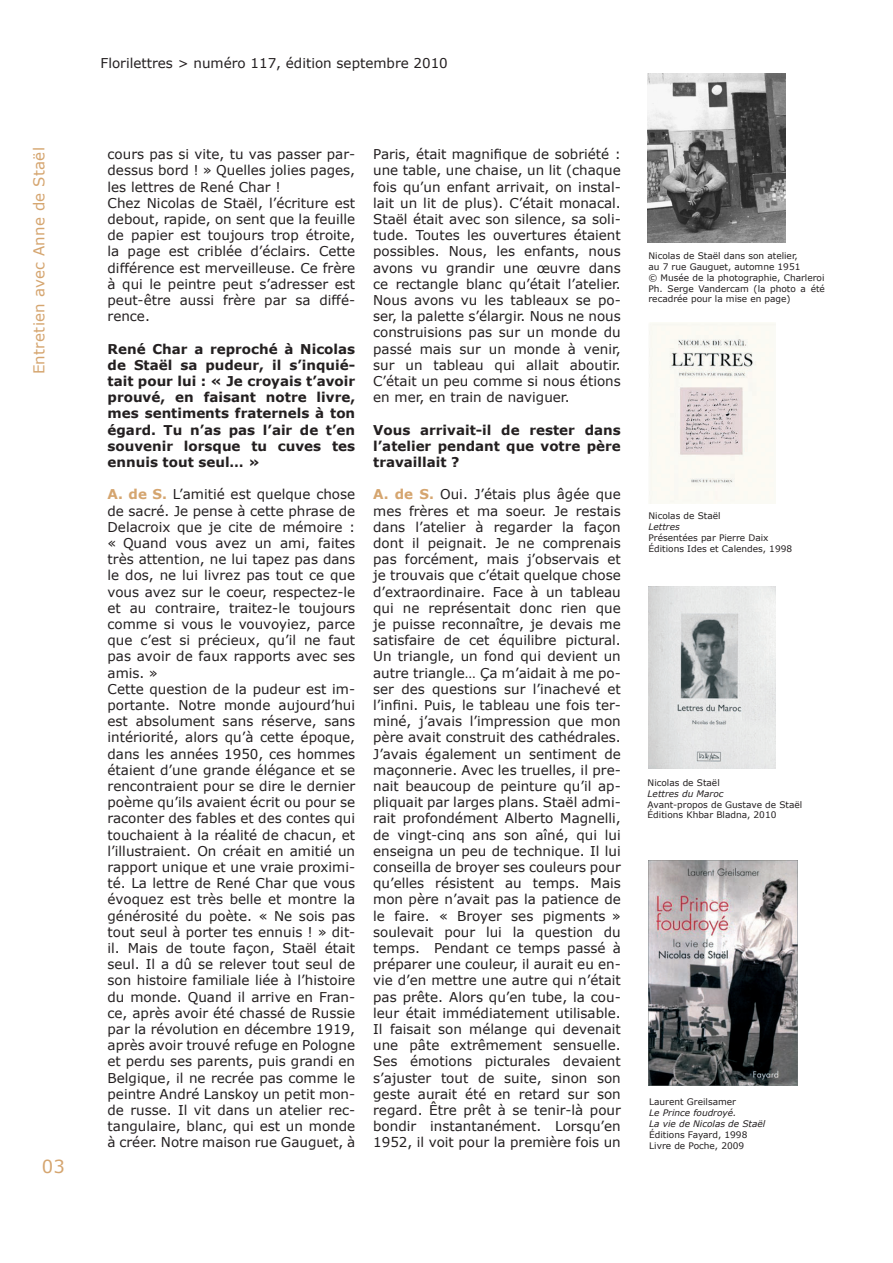
<style>
.page{position:relative;width:893px;height:1263px;background:#fff}
.page>*{position:absolute;margin:0;border:0;box-sizing:border-box;transform-origin:0 0}
.t1{font:18px "Verdana";color:#d5a56f}
.t2{font:15px "Verdana";letter-spacing:.02em;color:#d5a56f}
.t3{font:13.5px/16.2px "Verdana";color:#231f20}
.t4{font:700 13.5px/16.2px "Verdana";color:#231f20;text-align:justify}
.t5{font:9px/10.8px "Verdana";color:#231f20}
.t6{font:italic 9px/10.8px "Verdana";color:#231f20}
.s1{font-weight:700;color:#d5a56f}
</style>
<div class="page">
<img style="left:649px;top:323px;width:126px;height:181px">
<img style="left:648px;top:587px;width:128px;height:182px">
<img style="left:648px;top:860px;width:149px;height:225px">
<img style="left:647px;top:74px;width:138px;height:168px">
<p class="t2" style="left:29px;top:374px;width:228px;rotate:-90deg">Entretien avec Anne de Staël</p>
<h1 class="t1" style="left:42px;top:1155px;width:24px">03</h1>
<p class="t3" style="left:101px;top:54px;width:349px">Florilettres &gt; numéro 117, édition septembre 2010</p>
<p class="t3" style="left:108px;top:146px;width:249px">cours pas si vite, tu vas passer par&shy;dessus bord ! » Quelles jolies pages, les lettres de René Char !<br>Chez Nicolas de Staël, l’écriture est debout, rapide, on sent que la feuille de papier est toujours trop étroite, la page est criblée d’éclairs. Cette différence est merveilleuse. Ce frère à qui le peintre peut s’adresser est peut-être aussi frère par sa diffé&shy;rence.</p>
<p class="t4" style="left:108px;top:340px;width:249px">René Char a reproché à Nicolas de Staël sa pudeur, il s’inquié&shy;tait pour lui : « Je croyais t’avoir prouvé, en faisant notre livre, mes sentiments fraternels à ton égard. Tu n’as pas l’air de t’en souvenir lorsque tu cuves tes ennuis tout seul… »</p>
<p class="t3" style="left:108px;top:486px;width:249px"><span class="s1">A. de S.</span> L’amitié est quelque chose de sacré. Je pense à cette phrase de Delacroix que je cite de mémoire : « Quand vous avez un ami, faites très attention, ne lui tapez pas dans le dos, ne lui livrez pas tout ce que vous avez sur le coeur, respectez-le et au contraire, traitez-le toujours comme si vous le vouvoyiez, parce que c’est si précieux, qu’il ne faut pas avoir de faux rapports avec ses amis. »<br>Cette question de la pudeur est im&shy;portante. Notre monde aujourd’hui est absolument sans réserve, sans intériorité, alors qu’à cette époque, dans les années 1950, ces hommes étaient d’une grande élégance et se rencontraient pour se dire le dernier poème qu’ils avaient écrit ou pour se raconter des fables et des contes qui touchaient à la réalité de chacun, et l’illustraient. On créait en amitié un rapport unique et une vraie proximi&shy;té. La lettre de René Char que vous évoquez est très belle et montre la générosité du poète. « Ne sois pas tout seul à porter tes ennuis ! » dit&shy;il. Mais de toute façon, Staël était seul. Il a dû se relever tout seul de son histoire familiale liée à l’histoire du monde. Quand il arrive en Fran&shy;ce, après avoir été chassé de Russie par la révolution en décembre 1919, après avoir trouvé refuge en Pologne et perdu ses parents, puis grandi en Belgique, il ne recrée pas comme le peintre André Lanskoy un petit mon&shy;de russe. Il vit dans un atelier rec&shy;tangulaire, blanc, qui est un monde à créer. Notre maison rue Gauguet, à</p>
<p class="t3" style="left:373px;top:146px;width:249px;text-align:justify">Paris, était magnifique de sobriété : une table, une chaise, un lit (chaque fois qu’un enfant arrivait, on instal&shy;lait un lit de plus). C’était monacal.<br>Staël était avec son silence, sa soli&shy;tude. Toutes les ouvertures étaient possibles. Nous, les enfants, nous avons vu grandir une œuvre dans ce rectangle blanc qu’était l’atelier.<br>Nous avons vu les tableaux se po&shy;ser, la palette s’élargir. Nous ne nous construisions pas sur un monde du passé mais sur un monde à venir, sur un tableau qui allait aboutir.<br>C’était un peu comme si nous étions en mer, en train de naviguer.</p>
<p class="t4" style="left:373px;top:421px;width:249px">Vous arrivait-il de rester dans l’atelier pendant que votre père travaillait ?</p>
<p class="t3" style="left:373px;top:486px;width:249px;text-align:justify"><span class="s1">A. de S.</span> Oui. J’étais plus âgée que mes frères et ma soeur. Je restais dans l’atelier à regarder la façon dont il peignait. Je ne comprenais pas forcément, mais j’observais et je trouvais que c’était quelque chose d’extraordinaire. Face à un tableau qui ne représentait donc rien que je puisse reconnaître, je devais me satisfaire de cet équilibre pictural.<br>Un triangle, un fond qui devient un autre triangle… Ça m’aidait à me po&shy;ser des questions sur l’inachevé et l’infini. Puis, le tableau une fois ter&shy;miné, j’avais l’impression que mon père avait construit des cathédrales.<br>J’avais également un sentiment de maçonnerie. Avec les truelles, il pre&shy;nait beaucoup de peinture qu’il ap&shy;pliquait par larges plans. Staël admi&shy;rait profondément Alberto Magnelli, de vingt-cinq ans son aîné, qui lui enseigna un peu de technique. Il lui conseilla de broyer ses couleurs pour qu’elles résistent au temps. Mais mon père n’avait pas la patience de le faire. « Broyer ses pigments » soulevait pour lui la question du temps. Pendant ce temps passé à préparer une couleur, il aurait eu en&shy;vie d’en mettre une autre qui n’était pas prête. Alors qu’en tube, la cou&shy;leur était immédiatement utilisable.<br>Il faisait son mélange qui devenait une pâte extrêmement sensuelle.<br>Ses émotions picturales devaient s’ajuster tout de suite, sinon son geste aurait été en retard sur son regard. Être prêt à se tenir-là pour bondir instantanément. Lorsqu’en 1952, il voit pour la première fois un</p>
<p class="t5" style="left:648px;top:250px;width:178px">Nicolas de Staël dans son atelier,<br>au 7 rue Gauguet, automne 1951<br>© Musée de la photographie, Charleroi Ph. Serge Vandercam (la photo a été recadrée pour la mise en page)</p>
<p class="t5" style="left:648px;top:510px;width:74px">Nicolas de Staël</p>
<p class="t6" style="left:648px;top:521px;width:33px">Lettres</p>
<p class="t5" style="left:648px;top:532px;width:145px">Présentées par Pierre Daix<br>Éditions Ides et Calendes, 1998</p>
<p class="t5" style="left:648px;top:777px;width:74px">Nicolas de Staël</p>
<p class="t6" style="left:648px;top:788px;width:77px">Lettres du Maroc</p>
<p class="t5" style="left:648px;top:799px;width:156px">Avant-propos de Gustave de Staël<br>Éditions Khbar Bladna, 2010</p>
<p class="t5" style="left:649px;top:1096px;width:88px">Laurent Greilsamer</p>
<p class="t6" style="left:649px;top:1107px;width:118px">Le Prince foudroyé.<br>La vie de Nicolas de Staël</p>
<p class="t5" style="left:649px;top:1129px;width:100px">Éditions Fayard, 1998<br>Livre de Poche, 2009</p>
</div>
